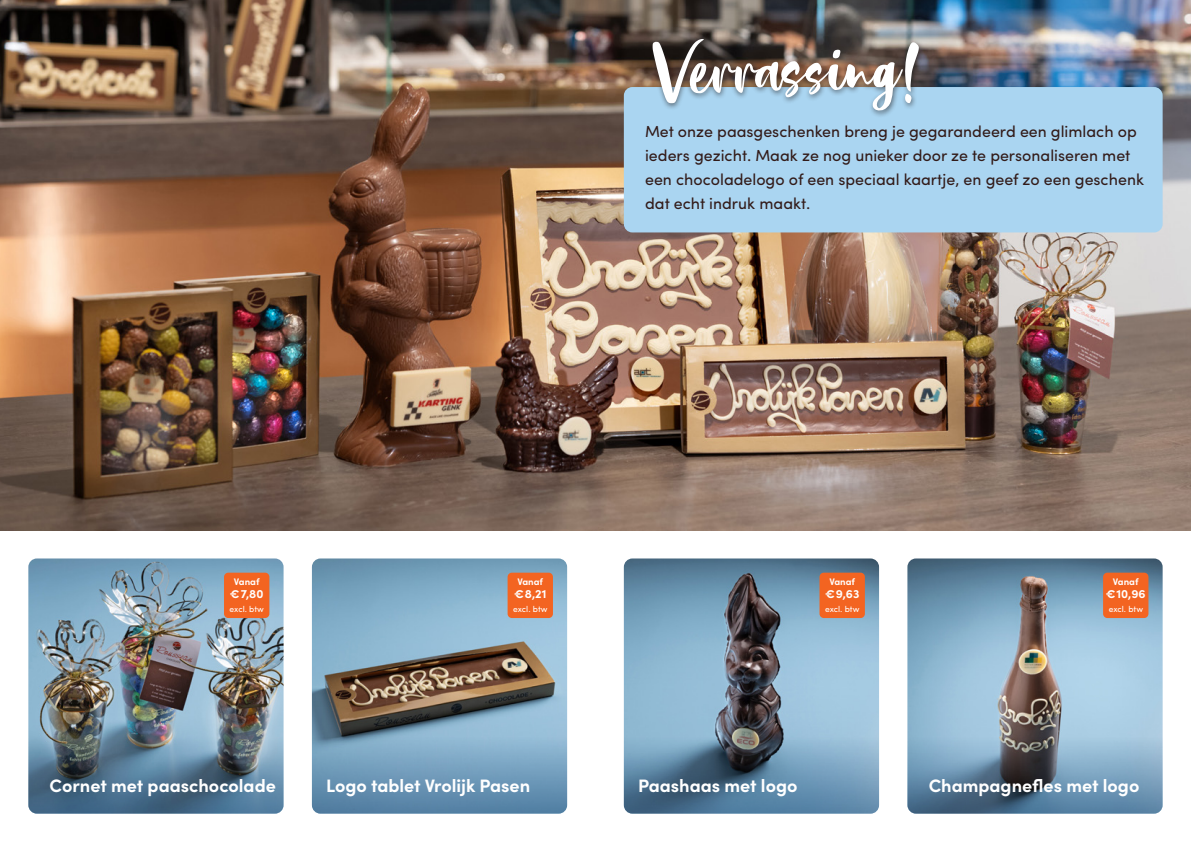
<style>
.page{position:relative;width:1191px;height:842px;background:#fff}
.page>*{position:absolute;margin:0;border:0;box-sizing:border-box;transform-origin:0 0}
.t1{font:55px "Briasantika";color:#fff}
.t2{font:700 18px "Sofia Pro";color:#fff}
.t3{font:16px/24px "Sofia Pro";color:#321b19}
.t4{font:700 12px "Sofia Pro";color:#fff}
.t5{font:700 9.5px "Sofia Pro";color:#fff}
.t6{font:8.5px "Sofia Pro";color:#fff}
</style>
<div class="page">
<img style="left:0;top:0;width:1191px;height:530px">
<div style="left:624px;top:87px;width:538px;height:145px;background:#aad5f1;border-radius:9px"></div>
<svg style="left:907px;top:558px;width:255px;height:256px;background:#7f9db2"></svg>
<div style="left:1103px;top:573px;width:45px;height:45px;background:#f36421;border-radius:4px"></div>
<svg style="left:624px;top:558px;width:255px;height:256px;background:#7293aa"></svg>
<div style="left:819px;top:573px;width:46px;height:45px;background:#f36421;border-radius:4px"></div>
<img style="left:28px;top:558px;width:255px;height:256px;border-radius:9px">
<div style="left:224px;top:573px;width:45px;height:45px;background:#f36421;border-radius:4px"></div>
<svg style="left:312px;top:558px;width:255px;height:256px;background:#7894a6"></svg>
<div style="left:507px;top:573px;width:46px;height:45px;background:#f36421;border-radius:4px"></div>
<div style="left:648px;top:35px;width:277px;height:82px;background:#231f20;opacity:.6"></div>
<p class="t1" style="left:652px;top:28px;width:270px">Verrassing!</p>
<p class="t3" style="left:645px;top:119px;width:500px">Met onze paasgeschenken breng je gegarandeerd een glimlach op ieders gezicht. Maak ze nog unieker door ze te personaliseren met een chocoladelogo of een speciaal kaartje, en geef zo een geschenk dat echt indruk maakt.</p>
<p class="t5" style="left:234px;top:574px;width:27px">Vanaf</p>
<p class="t4" style="left:230px;top:585px;width:35px">€ 7,80</p>
<p class="t6" style="left:230px;top:602px;width:36px">excl. btw</p>
<p class="t5" style="left:517px;top:574px;width:27px">Vanaf</p>
<p class="t4" style="left:514px;top:585px;width:34px">€ 8,21</p>
<p class="t6" style="left:513px;top:602px;width:36px">excl. btw</p>
<p class="t2" style="left:50px;top:772px;width:228px">Cornet met paaschocolade</p>
<p class="t2" style="left:326px;top:772px;width:206px">Logo tablet Vrolijk Pasen</p>
<p class="t5" style="left:829px;top:574px;width:27px">Vanaf</p>
<p class="t4" style="left:825px;top:585px;width:36px">€ 9,63</p>
<p class="t6" style="left:825px;top:602px;width:36px">excl. btw</p>
<p class="t2" style="left:638px;top:772px;width:161px">Paashaas met logo</p>
<p class="t5" style="left:1113px;top:574px;width:27px">Vanaf</p>
<p class="t4" style="left:1105px;top:585px;width:41px">€ 10,96</p>
<p class="t6" style="left:1108px;top:602px;width:36px">excl. btw</p>
<p class="t2" style="left:928px;top:772px;width:212px">Champagnefles met logo</p>
</div>
